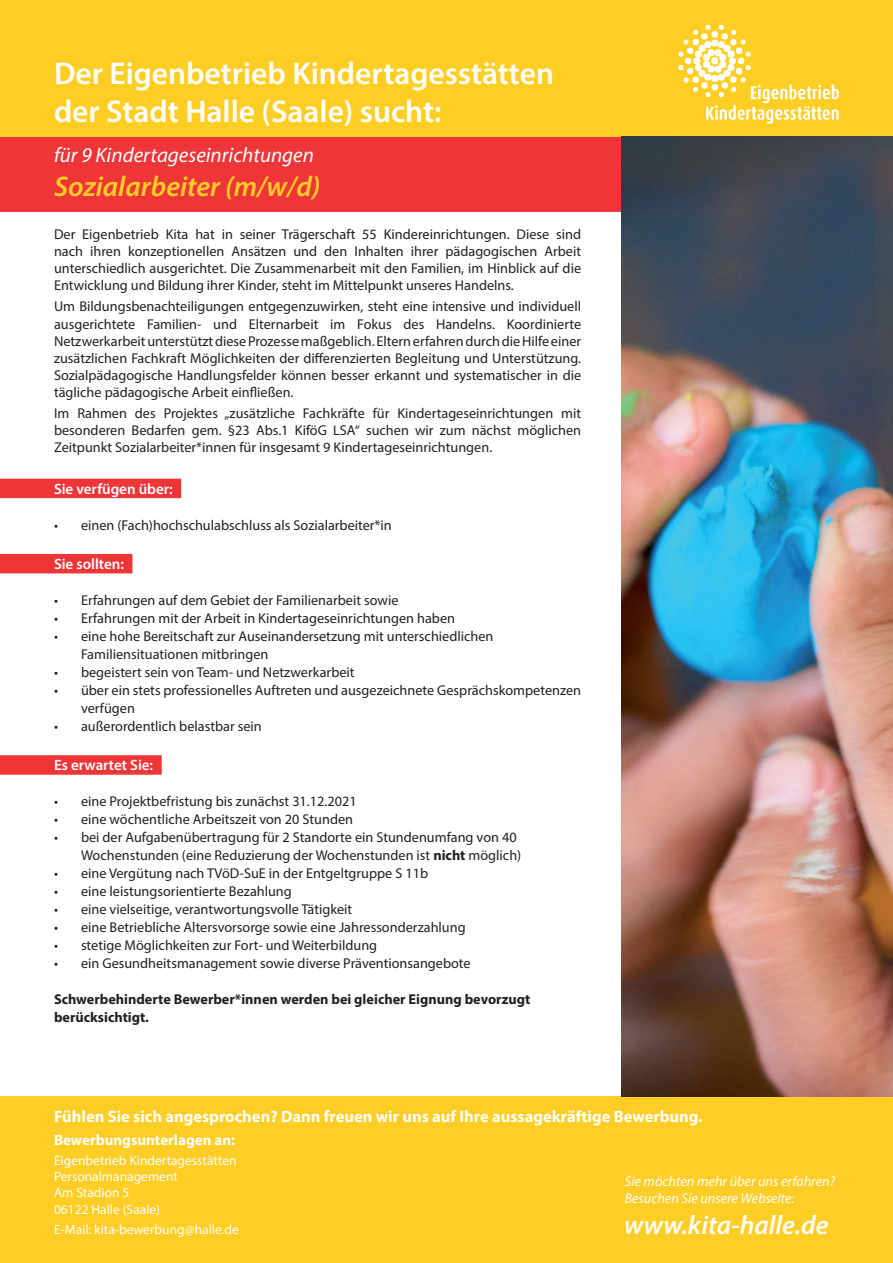
<style>
.page{position:relative;width:893px;height:1263px;background:#fff}
.page>*{position:absolute;margin:0;border:0;box-sizing:border-box;transform-origin:0 0}
.t1{font:600 31.5px/37.8px "Myriad Pro";color:#fff}
.t2{font:italic 600 28.5px "Myriad Pro";color:#fecd26}
.t3{font:italic 600 26.7px "Myriad Pro";color:#fff}
.t4{font:italic 21px "Myriad Pro";color:#fff}
.t5{font:700 16.5px "Myriad Pro";color:#fff}
.t6{font:600 15px "Myriad Pro";color:#fff}
.t7{font:700 15px "Myriad Pro";color:#fff}
.t8{font:14.25px/17.1px "Myriad Pro";color:#231f20;text-align:justify}
.t9{font:700 14.25px/18px "Myriad Pro";color:#231f20}
.t10{font:italic 14.25px/17.1px "Myriad Pro";color:#fff}
.t11{font:13.5px/16.2px "Myriad Pro";color:#fff}
.s1{font-weight:700}
</style>
<div class="page">
<div style="left:0;top:136px;width:621px;height:76px;background:#ee3639"></div>
<div style="left:0;top:0;width:893px;height:136px;background:#ffce24"></div>
<div style="left:0;top:1096px;width:893px;height:167px;background:#fecd26"></div>
<svg style="left:678px;top:25px;width:161px;height:99px"></svg>
<div style="left:0;top:479px;width:181px;height:19px;background:#ee3639"></div>
<div style="left:0;top:554px;width:132px;height:19px;background:#ee3639"></div>
<div style="left:0;top:755px;width:162px;height:20px;background:#ee3639"></div>
<img style="left:621px;top:136px;width:272px;height:960px">
<h1 class="t1" style="left:54px;top:54px;width:502px">Der Eigenbetrieb Kindertagesstätten der Stadt Halle (Saale) sucht:</h1>
<h3 class="t4" style="left:54px;top:142px;width:261px">für 9 Kindertageseinrichtungen</h3>
<h2 class="t2" style="left:54px;top:168px;width:268px">Sozialarbeiter (m/w/d)</h2>
<p class="t8" style="left:54px;top:225px;width:529px">Der Eigenbetrieb Kita hat in seiner Trägerschaft 55 Kindereinrichtungen. Diese sind nach ihren konzeptionellen Ansätzen und den Inhalten ihrer pädagogischen Arbeit unterschiedlich ausgerichtet. Die Zusammenarbeit mit den Familien, im Hinblick auf die Entwicklung und Bildung ihrer Kinder, steht im Mittelpunkt unseres Handelns.</p>
<p class="t8" style="left:54px;top:298px;width:529px">Um Bildungsbenachteiligungen entgegenzuwirken, steht eine intensive und individuell ausgerichtete Familien- und Elternarbeit im Fokus des Handelns. Koordinierte Netzwerkarbeit unterstützt diese Prozesse maßgeblich. Eltern erfahren durch die Hilfe einer zusätzlichen Fachkraft Möglichkeiten der differenzierten Begleitung und Unterstützung.<br>Sozialpädagogische Handlungsfelder können besser erkannt und systematischer in die tägliche pädagogische Arbeit einfließen.</p>
<p class="t8" style="left:54px;top:405px;width:529px">Im Rahmen des Projektes „zusätzliche Fachkräfte für Kindertageseinrichtungen mit besonderen Bedarfen gem. §23 Abs.1 KiföG LSA“ suchen wir zum nächst möglichen Zeitpunkt Sozialarbeiter*innen für insgesamt 9 Kindertageseinrichtungen.</p>
<p class="t6" style="left:54px;top:479px;width:120px">Sie verfügen über:</p>
<p class="t8" style="left:54px;top:516px;width:339px">• einen (Fach)hochschulabschluss als Sozialarbeiter*in</p>
<p class="t6" style="left:54px;top:555px;width:71px">Sie sollten:</p>
<p class="t8" style="left:54px;top:592px;width:346px">• Erfahrungen auf dem Gebiet der Familienarbeit sowie</p>
<p class="t8" style="left:54px;top:610px;width:403px">• Erfahrungen mit der Arbeit in Kindertageseinrichtungen haben</p>
<p class="t8" style="left:81px;top:627px;width:414px;line-height:18px;text-indent:-27px">• eine hohe Bereitschaft zur Auseinandersetzung mit unterschiedlichen<br>Familiensituationen mitbringen</p>
<p class="t8" style="left:54px;top:664px;width:302px">• begeistert sein von Team- und Netzwerkarbeit</p>
<p class="t8" style="left:81px;top:681px;width:502px;line-height:18px;text-indent:-27px">• über ein stets professionelles Auftreten und ausgezeichnete Gesprächskompetenzen verfügen</p>
<p class="t8" style="left:54px;top:718px;width:209px">• außerordentlich belastbar sein</p>
<p class="t6" style="left:54px;top:756px;width:101px">Es erwartet Sie:</p>
<p class="t8" style="left:54px;top:793px;width:304px">• eine Projektbefristung bis zunächst 31.12.2021</p>
<p class="t8" style="left:54px;top:811px;width:301px">• eine wöchentliche Arbeitszeit von 20 Stunden</p>
<p class="t8" style="left:81px;top:828px;width:442px;line-height:18px;text-indent:-27px">• bei der Aufgabenübertragung für 2 Standorte ein Stundenumfang von 40<br>Wochenstunden (eine Reduzierung der Wochenstunden ist <span class="s1">nicht</span> möglich)</p>
<p class="t8" style="left:54px;top:865px;width:376px">• eine Vergütung nach TVöD-SuE in der Entgeltgruppe S 11b</p>
<p class="t8" style="left:54px;top:883px;width:239px">• eine leistungsorientierte Bezahlung</p>
<p class="t8" style="left:54px;top:901px;width:300px">• eine vielseitige, verantwortungsvolle Tätigkeit</p>
<p class="t8" style="left:54px;top:919px;width:413px">• eine Betriebliche Altersvorsorge sowie eine Jahressonderzahlung</p>
<p class="t8" style="left:54px;top:937px;width:325px">• stetige Möglichkeiten zur Fort- und Weiterbildung</p>
<p class="t8" style="left:54px;top:955px;width:418px">• ein Gesundheitsmanagement sowie diverse Präventionsangebote</p>
<p class="t9" style="left:54px;top:990px;width:478px">Schwerbehinderte Bewerber*innen werden bei gleicher Eignung bevorzugt berücksichtigt.</p>
<p class="t5" style="left:54px;top:1106px;width:650px">Fühlen Sie sich angesprochen? Dann freuen wir uns auf Ihre aussagekräftige Bewerbung.</p>
<p class="t7" style="left:54px;top:1130px;width:183px">Bewerbungsunterlagen an:</p>
<p class="t11" style="left:54px;top:1152px;width:184px">Eigenbetrieb Kindertagesstätten<br>Personalmanagement<br>Am Stadion 5<br>06122 Halle (Saale)</p>
<p class="t11" style="left:54px;top:1221px;width:186px">E-Mail: kita-bewerbung@halle.de</p>
<h3 class="t3" style="left:624px;top:1208px;width:206px">www.kita-halle.de</h3>
<p class="t10" style="left:625px;top:1172px;width:212px">Sie möchten mehr über uns erfahren?<br>Besuchen Sie unsere Webseite:</p>
</div>
